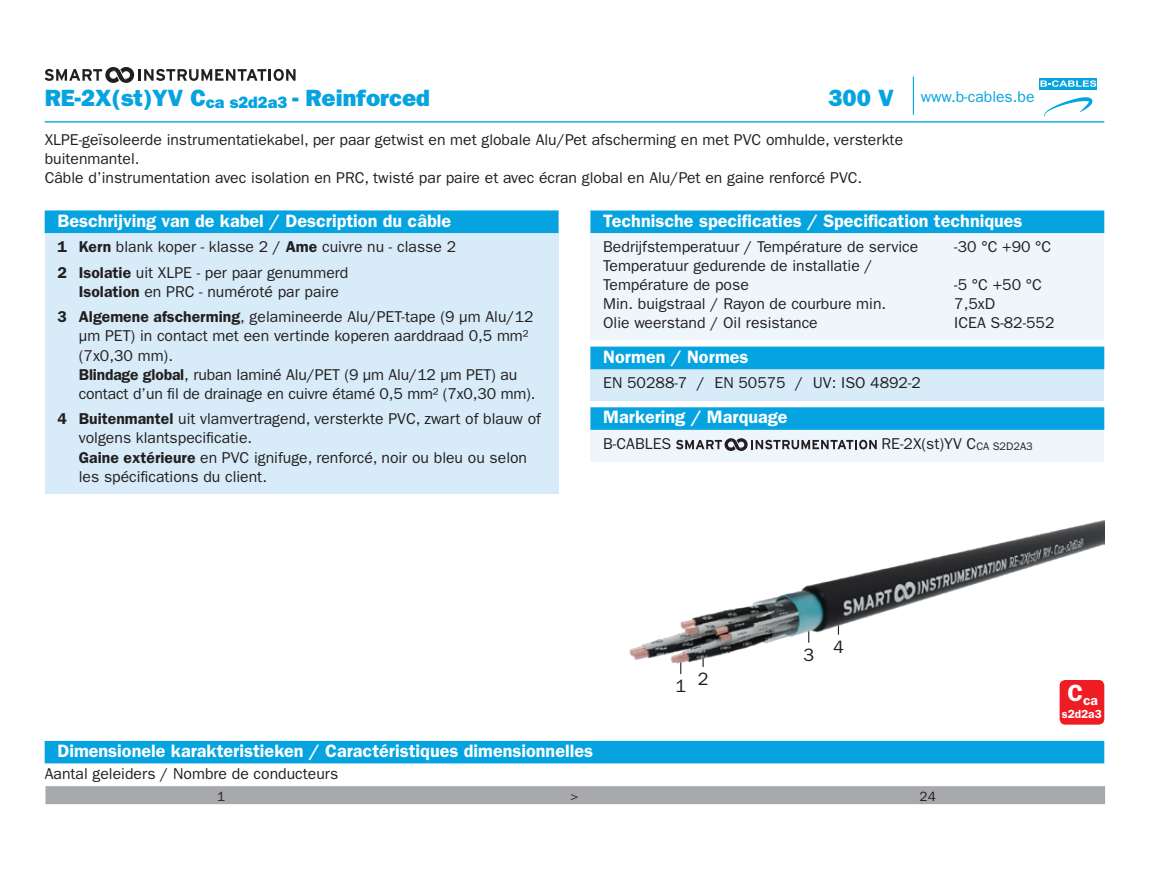
<style>
.page{position:relative;width:1149px;height:893px;background:#fff}
.page>*{position:absolute;margin:0;border:0;box-sizing:border-box;transform-origin:0 0}
.t1{font:23.62px "ITC Franklin Gothic Std Hvy";color:#05a4e0}
.t2{font:600 18px "ITC Franklin Gothic Std";color:#fff}
.t3{font:18px "ITC Franklin Gothic Std";color:#231f20}
.t4{font:15.75px/19.1px "ITC Franklin Gothic Std";color:#231f20}
.t5{font:15.75px "ITC Franklin Gothic Std";color:#05a4e0}
.t6{font:600 13.72px "ITC Franklin Gothic Std";color:#fff}
.t7{font:13.5px "ITC Franklin Gothic Std";color:#231f20}
.t8{font:600 11.7px "ITC Franklin Gothic Std";color:#fff}
.s1{font-weight:600}
</style>
<div class="page">
<div style="left:1039px;top:78px;width:57px;height:12px;background:#05a4e0"></div>
<svg style="left:1040px;top:80px;width:55px;height:7px"></svg>
<svg style="left:1044px;top:97px;width:48px;height:20px"></svg>
<hr style="left:912px;top:77px;width:1px;height:38px;background:#05a4e0">
<hr style="left:45px;top:121px;width:1058px;height:2px;background:#05a4e0">
<svg style="left:45px;top:67px;width:250px;height:16px"></svg>
<div style="left:45px;top:210px;width:513px;height:284px;background:#d7ebf8"></div>
<div style="left:45px;top:211px;width:513px;height:22px;background:#05a4e0"></div>
<div style="left:590px;top:407px;width:513px;height:54px;background:#eef6fc"></div>
<div style="left:590px;top:407px;width:513px;height:23px;background:#05a4e0"></div>
<svg style="left:676px;top:438px;width:200px;height:13px"></svg>
<div style="left:590px;top:210px;width:513px;height:130px;background:#eef6fc"></div>
<div style="left:590px;top:211px;width:513px;height:22px;background:#05a4e0"></div>
<div style="left:590px;top:347px;width:513px;height:54px;background:#d7ebf8"></div>
<div style="left:590px;top:347px;width:513px;height:22px;background:#05a4e0"></div>
<div style="left:1059px;top:680px;width:44px;height:45px;background:#ee1d23;border-radius:6px"></div>
<div style="left:45px;top:741px;width:1058px;height:22px;background:#05a4e0"></div>
<div style="left:45px;top:786px;width:1059px;height:18px;background:#a8a9ad"></div>
<img style="left:629px;top:520px;width:474px;height:191px">
<h1 class="t1" style="left:45px;top:84px;width:386px">RE-2X(st)YV C<sub>ca</sub> <sub>s2d2a3</sub> - Reinforced</h1>
<p class="t4" style="left:45px;top:130px;width:859px">XLPE-geïsoleerde instrumentatiekabel, per paar getwist en met globale Alu/Pet afscherming en met PVC omhulde, versterkte buitenmantel.<br>Câble d’instrumentation avec isolation en PRC, twisté par paire et avec écran global en Alu/Pet en gaine renforcé PVC.</p>
<p class="t2" style="left:57px;top:210px;width:395px">Beschrijving van de kabel / Description du câble</p>
<p class="t4" style="left:57px;top:234px;width:400px;line-height:25.4px"><span class="s1">1 Kern</span> blank koper - klasse 2 / <span class="s1">Ame</span> cuivre nu - classe 2<br><span class="s1">2 Isolatie</span> uit XLPE - per paar genummerd</p>
<p class="t4" style="left:57px;top:279px;width:477px;line-height:25.4px;text-indent:21px"><span class="s1">Isolation</span> en PRC - numéroté par paire<br><span class="s1">3 Algemene afscherming</span>, gelamineerde Alu/PET-tape (9 µm Alu/12</p>
<p class="t4" style="left:79px;top:327px;width:458px">µm PET) in contact met een vertinde koperen aarddraad 0,5 mm² (7x0,30 mm).<br><span class="s1">Blindage global</span>, ruban laminé Alu/PET (9 µm Alu/12 µm PET) au contact d’un fil de drainage en cuivre étamé 0,5 mm² (7x0,30 mm).</p>
<p class="t4" style="left:79px;top:409px;width:463px;text-indent:-21px"><span class="s1">4 Buitenmantel</span> uit vlamvertragend, versterkte PVC, zwart of blauw of volgens klantspecificatie.<br><span class="s1">Gaine extérieure</span> en PVC ignifuge, renforcé, noir ou bleu ou selon les spécifications du client.</p>
<p class="t2" style="left:603px;top:407px;width:186px">Markering / Marquage</p>
<h1 class="t1" style="left:828px;top:84px;width:67px">300 V</h1>
<p class="t5" style="left:920px;top:87px;width:115px">www.b-cables.be</p>
<p class="t2" style="left:603px;top:210px;width:421px">Technische specificaties / Specification techniques</p>
<p class="t4" style="left:603px;top:237px;width:316px">Bedrijfstemperatuur / Température de service</p>
<p class="t4" style="left:954px;top:237px;width:99px">-30 °C +90 °C</p>
<p class="t4" style="left:603px;top:256px;width:271px">Temperatuur gedurende de installatie /<br>Température de pose</p>
<p class="t4" style="left:954px;top:275px;width:89px">-5 °C +50 °C</p>
<p class="t4" style="left:603px;top:294px;width:284px">Min. buigstraal / Rayon de courbure min.</p>
<p class="t4" style="left:954px;top:294px;width:42px">7,5xD</p>
<p class="t4" style="left:603px;top:313px;width:216px">Olie weerstand / Oil resistance</p>
<p class="t4" style="left:954px;top:313px;width:102px">ICEA S-82-552</p>
<p class="t2" style="left:603px;top:346px;width:147px">Normen / Normes</p>
<p class="t4" style="left:603px;top:373px;width:319px">EN 50288-7 / EN 50575 / UV: ISO 4892-2</p>
<p class="t4" style="left:603px;top:434px;width:70px">B-CABLES</p>
<p class="t4" style="left:881px;top:434px;width:153px">RE-2X(st)YV C<sub>CA</sub> <sub>S2D2A3</sub></p>
<p class="t3" style="left:675px;top:675px;width:12px">1</p>
<p class="t3" style="left:697px;top:668px;width:12px">2</p>
<p class="t3" style="left:803px;top:640px;width:42px">3 4</p>
<p class="t2" style="left:57px;top:740px;width:537px">Dimensionele karakteristieken / Caractéristiques dimensionnelles</p>
<p class="t4" style="left:45px;top:764px;width:295px">Aantal geleiders / Nombre de conducteurs</p>
<p class="t7" style="left:217px;top:788px;width:10px">1</p>
<p class="t7" style="left:570px;top:788px;width:10px">&gt;</p>
<p class="t7" style="left:919px;top:788px;width:18px">24</p>
<p class="t6" style="left:1067px;top:692px;width:32px"><sup>C</sup>ca</p>
<p class="t8" style="left:1061px;top:707px;width:41px">s2d2a3</p>
</div>
